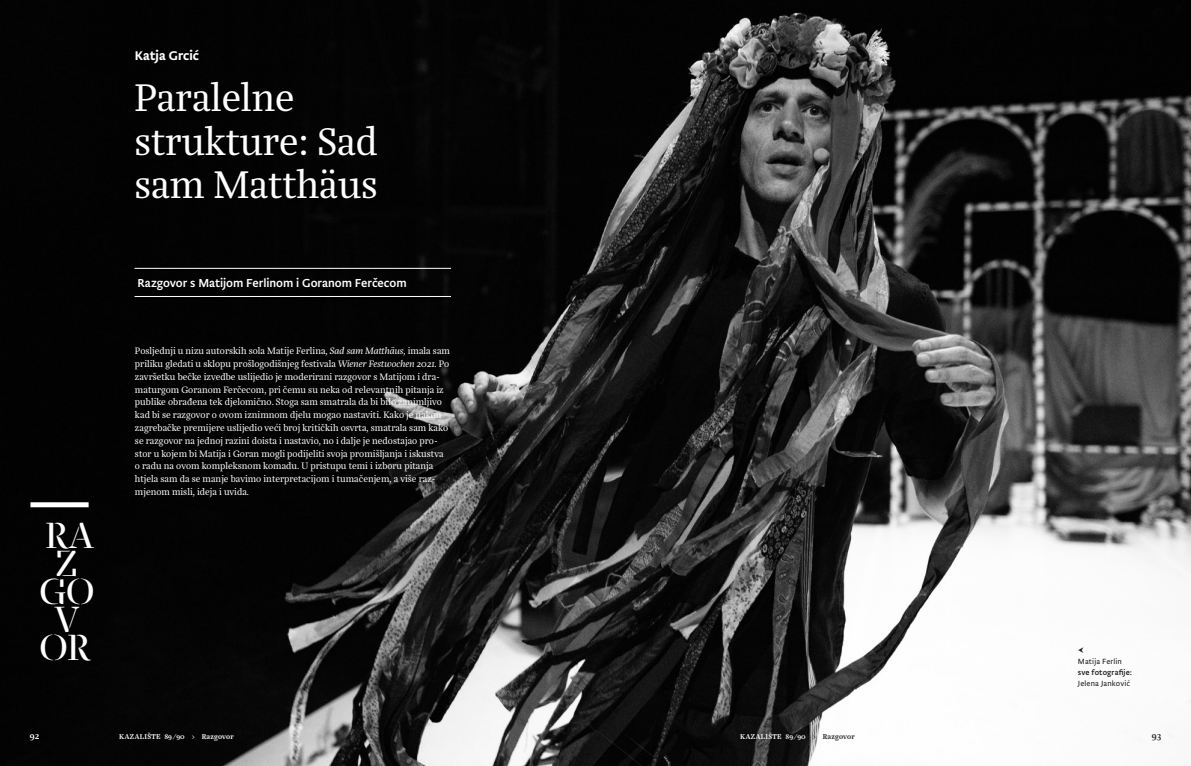
<style>
.page{position:relative;width:1191px;height:766px;background:#fff}
.page>*{position:absolute;margin:0;border:0;box-sizing:border-box;transform-origin:0 0}
.Naslov_3{font:38px/43.5px "Marlene";color:#fff}
.t1{font:36px "Marlene Stencil";color:#fff}
.Autor{font:500 13px "Brioni Sanst Std";color:#fff}
.Lead_B{font:12px "Brioni Sanst Std";letter-spacing:-.005em;color:#fff}
.Tekst_Marlene-prvi{font:9.2px/12.8px "Marlene";letter-spacing:.005em;color:#fff}
.t2{font:500 9px "Marlene";color:#fff}
.t3{font:500 9px "Marlene";color:#231f20}
.Potpis_slike{font:300 7.8px "Brioni Sanst Std";letter-spacing:.015em;color:#231f20}
.Potpis_slike-2{font:7.8px "Brioni Sanst Std";letter-spacing:.01em;color:#231f20}
.t4{font:500 7px "Marlene";letter-spacing:.02em;color:#fff}
.s1{font-style:italic}
.s2{color:#231f20}
</style>
<div class="page">
<img style="left:0;top:0;width:1191px;height:765px">
<hr style="left:135px;top:268px;width:316px;height:1px;background:#fff">
<hr style="left:135px;top:296px;width:316px;height:1px;background:#fff">
<div style="left:30px;top:502px;width:59px;height:5px;background:#fff"></div>
<svg style="left:1078px;top:647px;width:5px;height:6px"></svg>
<p class="Autor" style="left:135px;top:46px;width:66px">Katja Grcić</p>
<p class="Naslov_3" style="left:135px;top:78px;width:245px">Paralelne strukture: Sad sam Matthäus</p>
<p class="Lead_B" style="left:137px;top:274px;width:271px">Razgovor s Matijom Ferlinom i Goranom Ferčecom</p>
<p class="t1" style="left:46px;top:514px;width:49px">RA</p>
<p class="t1" style="left:56px;top:542px;width:23px">Z</p>
<p class="t1" style="left:40px;top:570px;width:56px">GO</p>
<p class="t1" style="left:55px;top:598px;width:24px">V</p>
<p class="t1" style="left:40px;top:626px;width:52px">OR</p>
<p class="Tekst_Marlene-prvi" style="left:135px;top:345px;width:316px">Posljednji u nizu autorskih sola Matije Ferlina, <span class="s1">Sad sam Matthäus,</span> imala sam priliku gledati u sklopu prošlogodišnjeg festivala <span class="s1">Wiener Festwochen 2021.</span> Po završetku bečke izvedbe uslijedio je moderirani razgovor s Matijom i dra&shy;maturgom Goranom Ferčecom, pri čemu su neka od relevantnih pitanja iz publike obrađena tek djelomično. Stoga sam smatrala da bi bilo zanimljivo kad bi se razgovor o ovom iznimnom djelu mogao nastaviti. Kako je nakon zagrebačke premijere uslijedio veći broj kritičkih osvrta, smatrala sam kako se razgovor na jednoj razini doista i nastavio, no i dalje je nedostajao pro&shy;stor u kojem bi Matija i Goran mogli podijeliti svoja promišljanja i iskustva o radu na ovom kompleksnom komadu. U pristupu temi i izboru pitanja htjela sam da se manje bavimo interpretacijom i tumačenjem, a više raz&shy;mjenom misli, ideja i uvida.</p>
<p class="Potpis_slike" style="left:1077px;top:656px;width:46px">Matija Ferlin</p>
<p class="Potpis_slike-2" style="left:1077px;top:666px;width:56px">sve fotografije:</p>
<p class="Potpis_slike" style="left:1077px;top:677px;width:54px">Jelena Janković</p>
<p class="t2" style="left:30px;top:729px;width:11px">92</p>
<p class="t4" style="left:119px;top:731px;width:116px">KAZALIŠTE 89/90 &gt; Razgovor</p>
<p class="t4" style="left:740px;top:731px;width:116px">KAZALIŠTE 89/90 <span class="s2">&gt; Razgovor</span></p>
<p class="t3" style="left:1151px;top:729px;width:11px">93</p>
</div>
